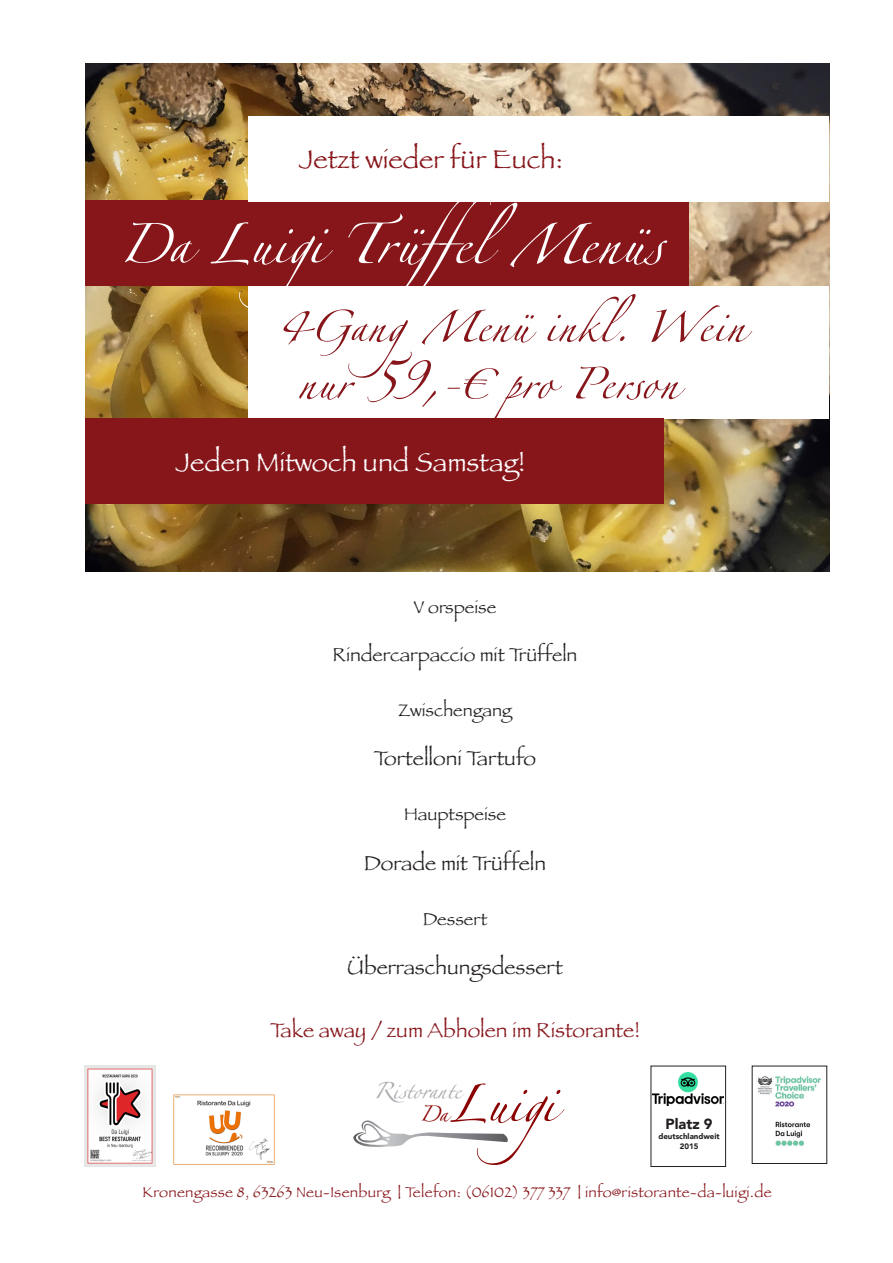
<style>
.page{position:relative;width:893px;height:1263px;background:#fff}
.page>*{position:absolute;margin:0;border:0;box-sizing:border-box;transform-origin:0 0}
.t1{font:90px "Linotype Zapfino One";color:#fff}
.t2{font:84px "Linotype Zapfino One";color:#8b0202}
.t3{font:70.5px "Linotype Zapfino One";letter-spacing:.01em;color:#87161b}
.t4{font:35.7px "Linotype Zapfino One";color:#a8a9ad}
.t5{font:35.7px "Linotype Zapfino One";color:#8b0202}
.t6{font:27px "Papyrus";color:#fff}
.t7{font:27px "Papyrus";color:#87161b}
.t8{font:21px "Papyrus";color:#231f20}
.t9{font:21px "Papyrus";color:#87161b}
.t10{font:19.5px "Papyrus";color:#231f20}
.t11{font:18px "Papyrus";color:#231f20}
.t12{font:15px "Papyrus";letter-spacing:.02em;color:#87161b}
.t13{font:900 14.7px "Avenir";color:#231f20}
.t14{font:900 7.8px "Avenir";color:#231f20}
.s1{font-size:90px}
</style>
<div class="page">
<img style="left:85px;top:64px;width:744px;height:508px">
<div style="left:85px;top:201px;width:604px;height:85px;background:#87161b"></div>
<div style="left:249px;top:286px;width:580px;height:133px;background:#fff"></div>
<div style="left:85px;top:419px;width:578px;height:85px;background:#87161b"></div>
<div style="left:249px;top:116px;width:580px;height:85px;background:#fff"></div>
<svg style="left:353px;top:1120px;width:155px;height:27px"></svg>
<img style="left:85px;top:1066px;width:71px;height:100px">
<img style="left:173px;top:1094px;width:102px;height:71px">
<img style="left:653px;top:1072px;width:71px;height:33px">
<div style="left:651px;top:1066px;width:75px;height:101px;border:1px solid #231f20"></div>
<img style="left:757px;top:1076px;width:64px;height:70px">
<p class="t7" style="left:299px;top:143px;width:266px">Jetzt wieder für Euch:</p>
<p class="t1" style="left:119px;top:178px;width:543px">Da Luigi Trüffel Menüs</p>
<p class="t3" style="left:276px;top:275px;width:470px">4GangMenü inkl. Wein</p>
<p class="t3" style="left:298px;top:332px;width:382px">nur <span class="s1">59</span>,-€ pro Person</p>
<p class="t6" style="left:175px;top:446px;width:351px">Jeden Mitwoch und Samstag!</p>
<p class="t11" style="left:414px;top:596px;width:84px">V orspeise</p>
<p class="t10" style="left:333px;top:643px;width:246px">Rindercarpaccio mit Trüffeln</p>
<p class="t11" style="left:398px;top:699px;width:115px">Zwischengang</p>
<p class="t8" style="left:374px;top:746px;width:164px">Tortelloni Tartufo</p>
<p class="t11" style="left:404px;top:803px;width:103px">Hauptspeise</p>
<p class="t8" style="left:364px;top:850px;width:184px">Dorade mit Trüffeln</p>
<p class="t11" style="left:423px;top:908px;width:66px">Dessert</p>
<p class="t8" style="left:347px;top:955px;width:217px">Überraschungsdessert</p>
<p class="t9" style="left:270px;top:1018px;width:371px">Take away / zum Abholen im Ristorante!</p>
<p class="t4" style="left:374px;top:1065px;width:89px">Ristorante</p>
<p class="t2" style="left:448px;top:1042px;width:147px">Luigi</p>
<p class="t5" style="left:420px;top:1087px;width:30px">Da</p>
<p class="t13" style="left:665px;top:1111px;width:49px">Platz 9</p>
<p class="t14" style="left:658px;top:1130px;width:63px">deutschlandweit</p>
<p class="t14" style="left:680px;top:1140px;width:20px">2015</p>
<p class="t12" style="left:143px;top:1183px;width:631px">Kronengasse 8, 63263 Neu-Isenburg | Telefon: (06102) 377 337 | info@ristorante-da-luigi.de</p>
</div>
